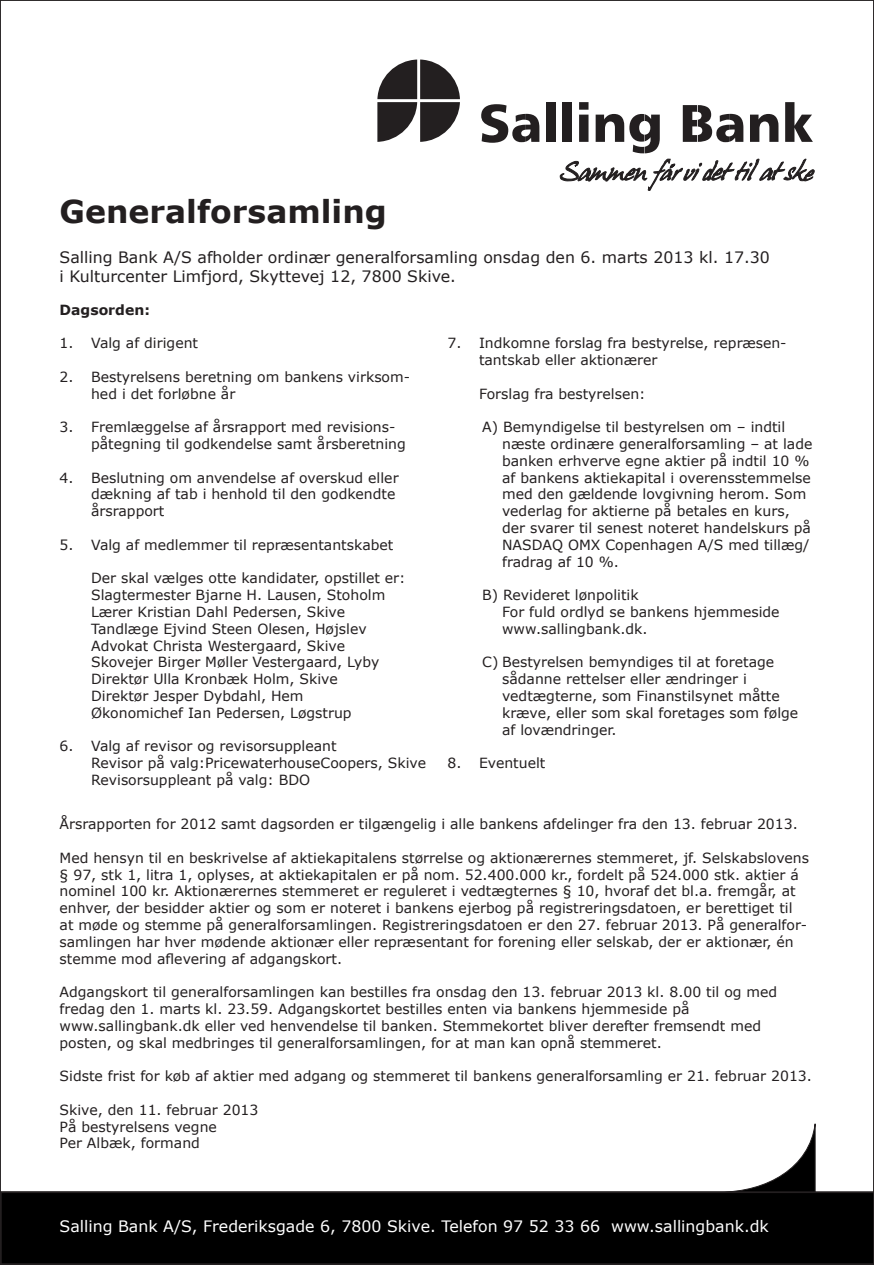
<style>
.page{position:relative;width:874px;height:1265px;background:#fff}
.page>*{position:absolute;margin:0;border:0;box-sizing:border-box;transform-origin:0 0}
.t1{font:700 31.5px "Verdana";color:#231f20}
.t2{font:15.75px "Verdana";color:#231f20}
.t3{font:15.75px "Verdana";color:#fff}
.t4{font:14px/16.8px "Verdana";color:#231f20}
.t5{font:700 14px "Verdana";color:#231f20}
</style>
<div class="page">
<svg style="left:733px;top:1123px;width:83px;height:68px"></svg>
<svg style="left:377px;top:60px;width:82px;height:82px"></svg>
<svg style="left:481px;top:104px;width:58px;height:39px"></svg>
<div style="left:545px;top:102px;width:10px;height:40px;background:#231f20"></div>
<div style="left:562px;top:102px;width:9px;height:40px;background:#231f20"></div>
<svg style="left:579px;top:102px;width:9px;height:40px"></svg>
<svg style="left:595px;top:114px;width:64px;height:39px"></svg>
<svg style="left:682px;top:105px;width:61px;height:37px"></svg>
<svg style="left:750px;top:114px;width:28px;height:28px"></svg>
<svg style="left:785px;top:102px;width:27px;height:40px"></svg>
<svg style="left:559px;top:159px;width:255px;height:32px"></svg>
<div style="left:2px;top:1191px;width:869px;height:72px;background:#000"></div>
<svg style="left:56px;top:1216px;width:26px;height:21px"></svg>
<div style="left:79px;top:1218px;width:5px;height:16px;border:4px solid #000"></div>
<div style="left:84px;top:1218px;width:5px;height:16px;border:4px solid #000"></div>
<div style="left:88px;top:1212px;width:586px;height:31px;background:#000"></div>
<div style="left:672px;top:1218px;width:5px;height:16px;border:4px solid #000"></div>
<div style="left:676px;top:1218px;width:5px;height:16px;border:4px solid #000"></div>
<div style="left:680px;top:1217px;width:96px;height:22px;background:#000"></div>
<p class="t1" style="left:60px;top:189px;width:328px">Generalforsamling</p>
<p class="t2" style="left:60px;top:246px;width:711px">Salling Bank A/S afholder ordinær generalforsamling onsdag den 6. marts 2013 kl. 17.30</p>
<p class="t2" style="left:60px;top:265px;width:398px">i Kulturcenter Limfjord, Skyttevej 12, 7800 Skive.</p>
<p class="t5" style="left:60px;top:300px;width:92px">Dagsorden:</p>
<p class="t4" style="left:60px;top:335px;width:140px">1. Valg af dirigent</p>
<p class="t4" style="left:91px;top:368px;width:320px;text-indent:-32px">2. Bestyrelsens beretning om bankens virksom&shy;hed i det forløbne år</p>
<p class="t4" style="left:91px;top:419px;width:316px;text-indent:-32px">3. Fremlæggelse af årsrapport med revisions&shy;påtegning til godkendelse samt årsberetning</p>
<p class="t4" style="left:91px;top:469px;width:309px;text-indent:-32px">4. Beslutning om anvendelse af overskud eller dækning af tab i henhold til den godkendte årsrapport</p>
<p class="t4" style="left:60px;top:536px;width:335px">5. Valg af medlemmer til repræsentantskabet</p>
<p class="t4" style="left:91px;top:570px;width:316px">Der skal vælges otte kandidater, opstillet er:<br>Slagtermester Bjarne H. Lausen, Stoholm Lærer Kristian Dahl Pedersen, Skive Tandlæge Ejvind Steen Olesen, Højslev Advokat Christa Westergaard, Skive Skovejer Birger Møller Vestergaard, Lyby Direktør Ulla Kronbæk Holm, Skive<br>Direktør Jesper Dybdahl, Hem<br>Økonomichef Ian Pedersen, Løgstrup</p>
<p class="t4" style="left:91px;top:738px;width:336px;text-indent:-32px">6. Valg af revisor og revisorsuppleant<br>Revisor på valg:PricewaterhouseCoopers, Skive<br>Revisorsuppleant på valg: BDO</p>
<p class="t4" style="left:479px;top:335px;width:309px;text-indent:-31px">7. Indkomne forslag fra bestyrelse, repræsen&shy;tantskab eller aktionærer</p>
<p class="t4" style="left:479px;top:385px;width:168px">Forslag fra bestyrelsen:</p>
<p class="t4" style="left:502px;top:419px;width:311px;text-indent:-20px">A) Bemyndigelse til bestyrelsen om – indtil næste ordinære generalforsamling – at lade banken erhverve egne aktier på indtil 10 % af bankens aktiekapital i overensstemmelse med den gældende lovgivning herom. Som vederlag for aktierne på betales en kurs, der svarer til senest noteret handelskurs på NASDAQ OMX Copenhagen A/S med tillæg/ fradrag af 10 %.</p>
<p class="t4" style="left:482px;top:587px;width:158px">B) Revideret lønpolitik</p>
<p class="t4" style="left:502px;top:603px;width:279px">For fuld ordlyd se bankens hjemmeside www.sallingbank.dk.</p>
<p class="t4" style="left:502px;top:654px;width:297px;text-indent:-20px">C) Bestyrelsen bemyndiges til at foretage sådanne rettelser eller ændringer i vedtægterne, som Finanstilsynet måtte kræve, eller som skal foretages som følge af lovændringer.</p>
<p class="t4" style="left:447px;top:755px;width:99px">8. Eventuelt</p>
<p class="t4" style="left:60px;top:816px;width:739px">Årsrapporten for 2012 samt dagsorden er tilgængelig i alle bankens afdelinger fra den 13. februar 2013.</p>
<p class="t4" style="left:60px;top:849px;width:750px">Med hensyn til en beskrivelse af aktiekapitalens størrelse og aktionærernes stemmeret, jf. Selskabslovens § 97, stk 1, litra 1, oplyses, at aktiekapitalen er på nom. 52.400.000 kr., fordelt på 524.000 stk. aktier á nominel 100 kr. Aktionærernes stemmeret er reguleret i vedtægternes § 10, hvoraf det bl.a. fremgår, at enhver, der besidder aktier og som er noteret i bankens ejerbog på registreringsdatoen, er berettiget til at møde og stemme på generalforsamlingen. Registreringsdatoen er den 27. februar 2013. På generalfor&shy;samlingen har hver mødende aktionær eller repræsentant for forening eller selskab, der er aktionær, én stemme mod aflevering af adgangskort.</p>
<p class="t4" style="left:60px;top:984px;width:718px">Adgangskort til generalforsamlingen kan bestilles fra onsdag den 13. februar 2013 kl. 8.00 til og med fredag den 1. marts kl. 23.59. Adgangskortet bestilles enten via bankens hjemmeside på</p>
<p class="t4" style="left:60px;top:1017px;width:702px">www.sallingbank.dk eller ved henvendelse til banken. Stemmekortet bliver derefter fremsendt med</p>
<p class="t4" style="left:60px;top:1034px;width:603px">posten, og skal medbringes til generalforsamlingen, for at man kan opnå stemmeret.</p>
<p class="t4" style="left:60px;top:1068px;width:753px">Sidste frist for køb af aktier med adgang og stemmeret til bankens generalforsamling er 21. februar 2013.</p>
<p class="t4" style="left:60px;top:1101px;width:200px">Skive, den 11. februar 2013</p>
<p class="t4" style="left:60px;top:1118px;width:159px">På bestyrelsens vegne</p>
<p class="t4" style="left:60px;top:1135px;width:142px">Per Albæk, formand</p>
<p class="t3" style="left:60px;top:1216px;width:710px">Salling Bank A/S, Frederiksgade 6, 7800 Skive. Telefon 97 52 33 66 www.sallingbank.dk</p>
</div>
